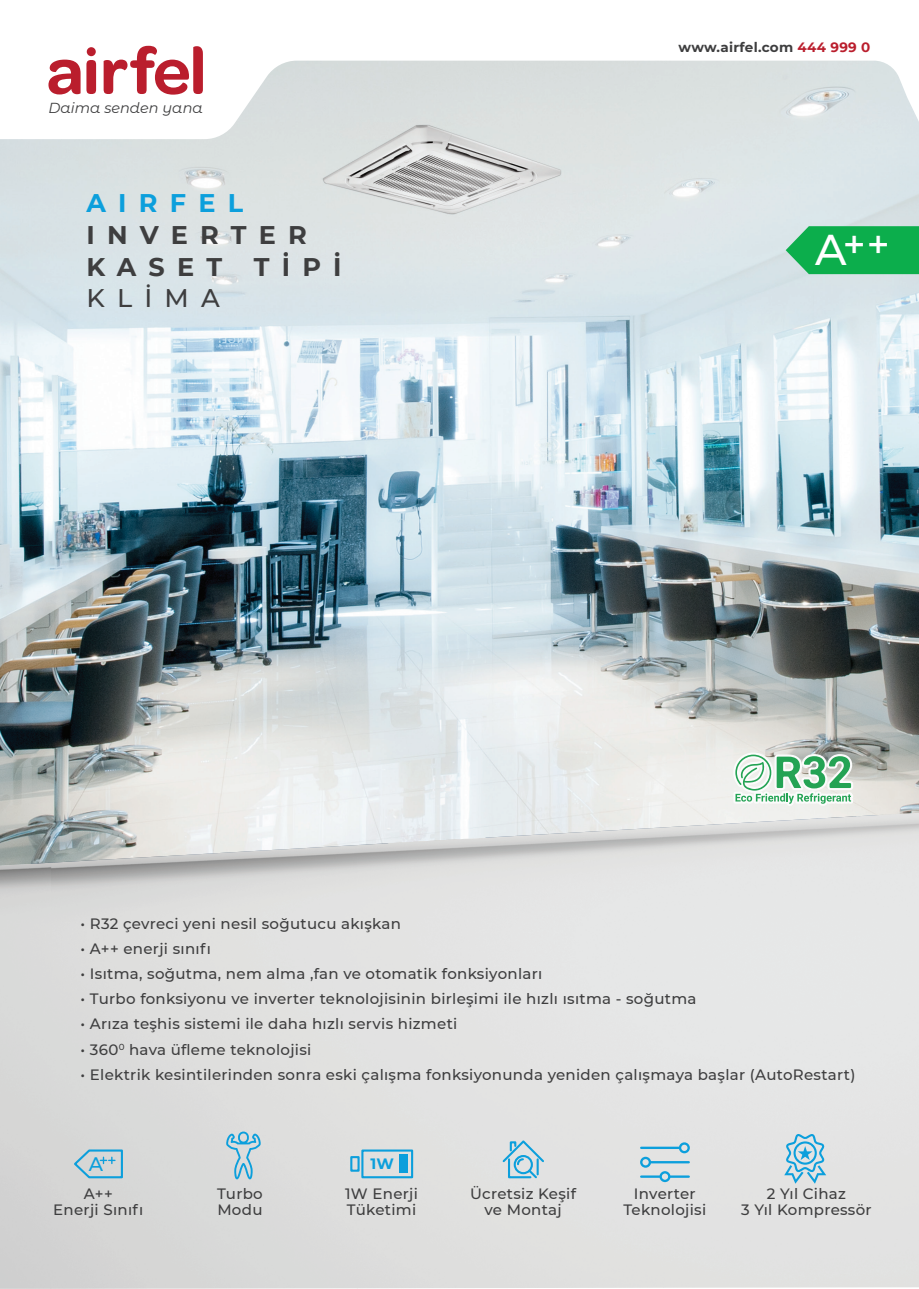
<style>
.page{position:relative;width:919px;height:1289px;background:#fff}
.page>*{position:absolute;margin:0;border:0;box-sizing:border-box;transform-origin:0 0}
.t1{font:500 39.45px "Montserrat";color:#fff}
.t2{font:700 25.5px/31.7px "Montserrat";letter-spacing:.48em;color:#3e3e3f}
.t3{font:700 25.5px "Montserrat";letter-spacing:.48em;color:#0c9fdc}
.t4{font:500 25.5px "Montserrat";letter-spacing:.48em;color:#3e3e3f}
.t5{font:500 19.5px "Montserrat";color:#0c9fdc}
.t6{font:500 15px/16.2px "Montserrat";letter-spacing:.02em;color:#3e3e3f;text-align:center}
.t7{font:700 15px "Montserrat";color:#0c9fdc}
.t8{font:italic 14.55px "Montserrat Alternates";color:#3e3e3f}
.t9{font:700 13.5px "Montserrat";letter-spacing:.02em;color:#3e3e3f}
.s1{color:#ba1e2d}
.s2{font-size:42.9px}
</style>
<div class="page">
<div style="left:51px;top:865px;width:306px;height:423px;background:#dcdcdc"></div>
<div style="left:357px;top:865px;width:307px;height:423px;background:#e3e3e2"></div>
<div style="left:663px;top:865px;width:255px;height:422px;background:#e5e6e6"></div>
<img style="left:0;top:142px;width:918px;height:723px">
<svg style="left:0;top:45px;width:918px;height:97px;fill:#dce2e1"></svg>
<svg style="left:48px;top:60px;width:48px;height:34px"></svg>
<svg style="left:104px;top:46px;width:99px;height:49px"></svg>
<div style="left:87px;top:47px;width:9px;height:9px;background:#ba1e2d;border-radius:50%"></div>
<svg style="left:785px;top:226px;width:133px;height:48px;background:#1fb35a"></svg>
<svg style="left:733px;top:752px;width:120px;height:54px"></svg>
<svg style="left:500px;top:1138px;width:46px;height:42px;background:#b2d3e0"></svg>
<svg style="left:226px;top:1131px;width:35px;height:48px;background:#a9ccdb"></svg>
<svg style="left:72px;top:1147px;width:52px;height:32px;background:#b0ccd6"></svg>
<div style="left:361px;top:1149px;width:52px;height:29px;border:2px solid #0c9fdc"></div>
<div style="left:350px;top:1155px;width:9px;height:16px;border:2px solid #0c9fdc"></div>
<div style="left:399px;top:1154px;width:8px;height:18px;background:#0c9fdc"></div>
<svg style="left:640px;top:1142px;width:49px;height:40px;background:#b0d3e0"></svg>
<svg style="left:784px;top:1133px;width:42px;height:50px;background:#a2cee0"></svg>
<p class="t8" style="left:48px;top:98px;width:156px">Daima senden yana</p>
<h2 class="t3" style="left:86px;top:185px;width:158px">AIRFEL</h2>
<h2 class="t2" style="left:86px;top:218px;width:257px">INVERTER<br>KASET TİPİ</h2>
<h2 class="t4" style="left:86px;top:280px;width:135px">KLİMA</h2>
<p class="t9" style="left:678px;top:37px;width:193px">www.airfel.com <span class="s1">444 999 0</span></p>
<h1 class="t1" style="left:815px;top:216px;width:76px"><span class="s2">A</span>++</h1>
<p class="t6" style="left:81px;top:914px;width:322px">• R32 çevreci yeni nesil soğutucu akışkan</p>
<p class="t6" style="left:81px;top:939px;width:132px">• A++ enerji sınıfı</p>
<p class="t6" style="left:81px;top:965px;width:463px">• Isıtma, soğutma, nem alma ,fan ve otomatik fonksiyonları</p>
<p class="t6" style="left:81px;top:990px;width:617px">• Turbo fonksiyonu ve inverter teknolojisinin birleşimi ile hızlı ısıtma - soğutma</p>
<p class="t6" style="left:81px;top:1015px;width:378px">• Arıza teşhis sistemi ile daha hızlı servis hizmeti</p>
<p class="t6" style="left:81px;top:1040px;width:232px">• 360<sup>0</sup> hava üfleme teknolojisi</p>
<p class="t6" style="left:81px;top:1065px;width:776px">• Elektrik kesintilerinden sonra eski çalışma fonksiyonunda yeniden çalışmaya başlar (AutoRestart)</p>
<h3 class="t5" style="left:89px;top:1150px;width:16px">A</h3>
<p class="t6" style="left:53px;top:1184px;width:92px">A++<br>Enerji Sınıfı</p>
<p class="t6" style="left:217px;top:1184px;width:47px;text-align:left">Turbo<br>Modu</p>
<p class="t7" style="left:370px;top:1152px;width:25px">1W</p>
<p class="t6" style="left:345px;top:1184px;width:74px;text-align:left">1W Enerji<br>Tüketimi</p>
<p class="t6" style="left:470px;top:1184px;width:107px">Ücretsiz Keşif ve Montaj</p>
<p class="t6" style="left:623px;top:1184px;width:84px">Inverter<br>Teknolojisi</p>
<p class="t6" style="left:741px;top:1184px;width:132px">2 Yıl Cihaz<br>3 Yıl Kompressör</p>
</div>
